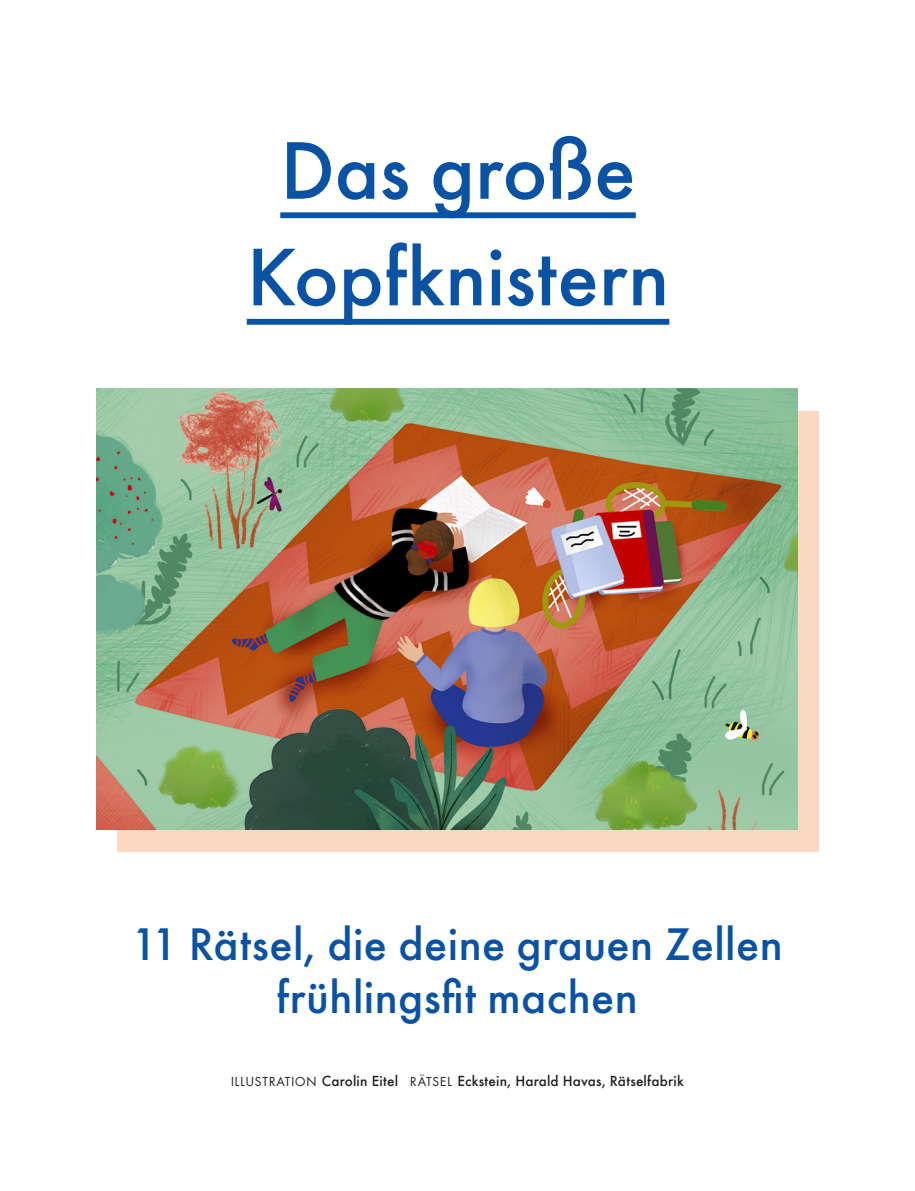
<style>
.page{position:relative;width:915px;height:1191px;background:#fff}
.page>*{position:absolute;margin:0;border:0;box-sizing:border-box;transform-origin:0 0}
.t1{font:500 75px "Futura";color:#0a52a4}
.t2{font:500 42px/52.5px "Futura";letter-spacing:.01em;color:#0a52a4;text-align:center}
.text_foto{font:500 13.5px "Futura";letter-spacing:.015em;color:#231f20}
.s1{font-family:"Futura Std";font-weight:400;font-size:12px}
</style>
<div class="page">
<div style="left:117px;top:411px;width:701px;height:440px;background:#fdd8c1"></div>
<img style="left:96px;top:389px;width:701px;height:440px">
<div style="left:280px;top:212px;width:355px;height:6px;background:#0a52a4"></div>
<div style="left:247px;top:319px;width:422px;height:6px;background:#0a52a4"></div>
<p class="t1" style="left:280px;top:119px;width:357px">Das große</p>
<p class="t1" style="left:247px;top:226px;width:424px">Kopfknistern</p>
<p class="t2" style="left:131px;top:918px;width:652px">11 Rätsel, die deine grauen Zellen frühlingsfit machen</p>
<p class="text_foto" style="left:231px;top:1072px;width:454px"><span class="s1">ILLUSTRATION</span> Carolin Eitel <span class="s1">RÄTSEL</span> Eckstein, Harald Havas, Rätselfabrik</p>
</div>
